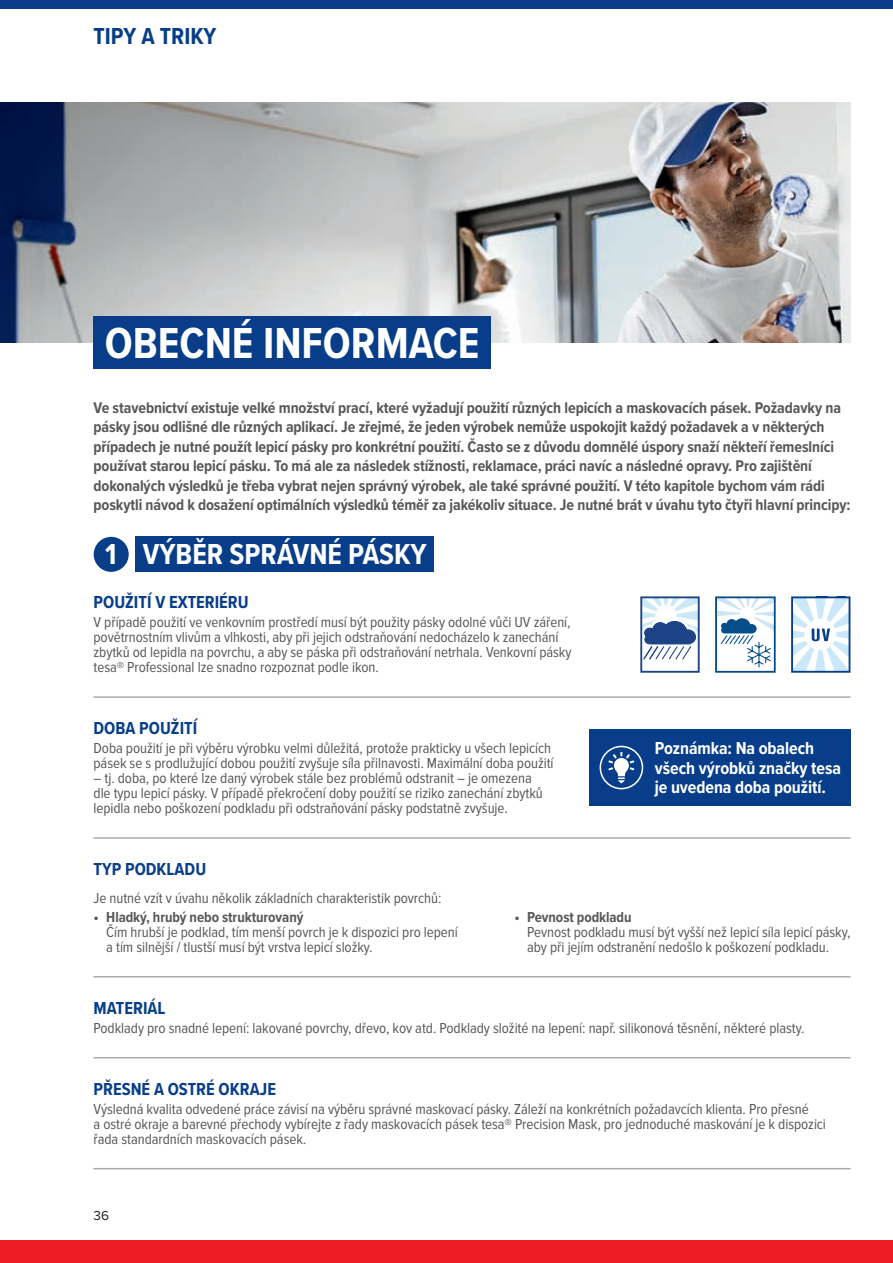
<style>
.page{position:relative;width:893px;height:1263px;background:#fff}
.page>*{position:absolute;margin:0;border:0;box-sizing:border-box;transform-origin:0 0}
.t1{font:700 45px "Proxima Nova Cond";color:#fff}
.t2{font:700 30px "Proxima Nova Cond";color:#fff}
.t3{font:700 24px "Proxima Nova Cond";color:#083e89}
.t4{font:700 18px "Proxima Nova Cond";color:#083e89}
.t5{font:700 18px/19.5px "Proxima Nova Cond";letter-spacing:-.005em;color:#fff}
.t6{font:700 16.05px/19.5px "Proxima Nova Cond";letter-spacing:-.005em;color:#57585a}
.t7{font:15px/15px "Proxima Nova Cond";letter-spacing:-.005em;color:#57585a}
.t8{font:700 15px "Proxima Nova Cond";letter-spacing:-.005em;color:#57585a}
.t9{font:13.5px "Proxima Nova";color:#231f20}
</style>
<div class="page">
<img style="left:0;top:102px;width:850px;height:240px">
<div style="left:135px;top:537px;width:299px;height:35px;background:#083e89"></div>
<div style="left:0;top:0;width:893px;height:9px;background:#083e89"></div>
<div style="left:94px;top:316px;width:397px;height:53px;background:#083e89"></div>
<hr style="left:94px;top:696px;width:756px;height:2px;background:#a8a9ad">
<hr style="left:94px;top:837px;width:756px;height:2px;background:#a8a9ad">
<hr style="left:94px;top:976px;width:756px;height:1px;background:#a8a9ad">
<hr style="left:94px;top:1057px;width:756px;height:1px;background:#a8a9ad">
<hr style="left:94px;top:1168px;width:756px;height:1px;background:#a8a9ad">
<div style="left:589px;top:729px;width:261px;height:77px;background:#083e89"></div>
<svg style="left:600px;top:746px;width:42px;height:43px"></svg>
<svg style="left:608px;top:752px;width:26px;height:31px"></svg>
<div style="left:600px;top:746px;width:43px;height:43px;border:2px solid #fff;border-radius:50%"></div>
<svg style="left:640px;top:596px;width:60px;height:77px"></svg>
<svg style="left:791px;top:596px;width:59px;height:77px"></svg>
<svg style="left:718px;top:599px;width:55px;height:69px"></svg>
<div style="left:715px;top:596px;width:61px;height:77px;border:2px solid #064d89"></div>
<div style="left:94px;top:537px;width:35px;height:35px;background:#083e89;border-radius:50%"></div>
<div style="left:0;top:1240px;width:893px;height:23px;background:#ee1d23"></div>
<h3 class="t3" style="left:94px;top:18px;width:124px">TIPY A TRIKY</h3>
<h1 class="t1" style="left:105px;top:309px;width:376px">OBECNÉ INFORMACE</h1>
<p class="t6" style="left:94px;top:397px;width:758px">Ve stavebnictví existuje velké množství prací, které vyžadují použití různých lepicích a maskovacích pásek. Požadavky na pásky jsou odlišné dle různých aplikací. Je zřejmé, že jeden výrobek nemůže uspokojit každý požadavek a v některých případech je nutné použít lepicí pásky pro konkrétní použití. Často se z důvodu domnělé úspory snaží někteří řemeslníci používat starou lepicí pásku. To má ale za následek stížnosti, reklamace, práci navíc a následné opravy. Pro zajištění dokonalých výsledků je třeba vybrat nejen správný výrobek, ale také správné použití. V této kapitole bychom vám rádi poskytli návod k dosažení optimálních výsledků téměř za jakékoliv situace. Je nutné brát v úvahu tyto čtyři hlavní principy:</p>
<h2 class="t2" style="left:143px;top:532px;width:285px">VÝBĚR SPRÁVNÉ PÁSKY</h2>
<h2 class="t2" style="left:105px;top:532px;width:13px">1</h2>
<p class="t4" style="left:94px;top:589px;width:157px">POUŽITÍ V EXTERIÉRU</p>
<p class="t7" style="left:94px;top:615px;width:480px">V případě použití ve venkovním prostředí musí být použity pásky odolné vůči UV záření, povětrnostním vlivům a vlhkosti, aby při jejich odstraňování nedocházelo k zanechání zbytků od lepidla na povrchu, a aby se páska při odstraňování netrhala. Venkovní pásky tesa® Professional lze snadno rozpoznat podle ikon.</p>
<p class="t4" style="left:94px;top:715px;width:105px">DOBA POUŽITÍ</p>
<p class="t7" style="left:94px;top:741px;width:462px">Doba použití je při výběru výrobku velmi důležitá, protože prakticky u všech lepicích pásek se s prodlužující dobou použití zvyšuje síla přilnavosti. Maximální doba použití</p>
<p class="t7" style="left:94px;top:771px;width:451px">– tj. doba, po které lze daný výrobek stále bez problémů odstranit – je omezena dle typu lepicí pásky. V případě překročení doby použití se riziko zanechání zbytků lepidla nebo poškození podkladu při odstraňování pásky podstatně zvyšuje.</p>
<p class="t5" style="left:655px;top:738px;width:188px">Poznámka: Na obalech všech výrobků značky tesa je uvedena doba použití.</p>
<p class="t4" style="left:94px;top:856px;width:114px">TYP PODKLADU</p>
<p class="t7" style="left:94px;top:890px;width:349px">Je nutné vzít v úvahu několik základních charakteristik povrchů:</p>
<p class="t8" style="left:94px;top:906px;width:211px">• Hladký, hrubý nebo strukturovaný</p>
<p class="t7" style="left:106px;top:925px;width:353px">Čím hrubší je podklad, tím menší povrch je k dispozici pro lepení a tím silnější / tlustší musí být vrstva lepicí složky.</p>
<p class="t8" style="left:514px;top:906px;width:119px">• Pevnost podkladu</p>
<p class="t7" style="left:527px;top:925px;width:325px">Pevnost podkladu musí být vyšší než lepicí síla lepicí pásky, aby při jejím odstranění nedošlo k poškození podkladu.</p>
<p class="t4" style="left:94px;top:994px;width:73px">MATERIÁL</p>
<p class="t7" style="left:94px;top:1021px;width:712px">Podklady pro snadné lepení: lakované povrchy, dřevo, kov atd. Podklady složité na lepení: např. silikonová těsnění, některé plasty.</p>
<p class="t4" style="left:94px;top:1075px;width:184px">PŘESNÉ A OSTRÉ OKRAJE</p>
<p class="t7" style="left:94px;top:1102px;width:734px">Výsledná kvalita odvedené práce závisí na výběru správné maskovací pásky. Záleží na konkrétních požadavcích klienta. Pro přesné<br>a ostré okraje a barevné přechody vybírejte z řady maskovacích pásek tesa® Precision Mask, pro jednoduché maskování je k dispozici řada standardních maskovacích pásek.</p>
<p class="t9" style="left:94px;top:1206px;width:17px">36</p>
</div>
